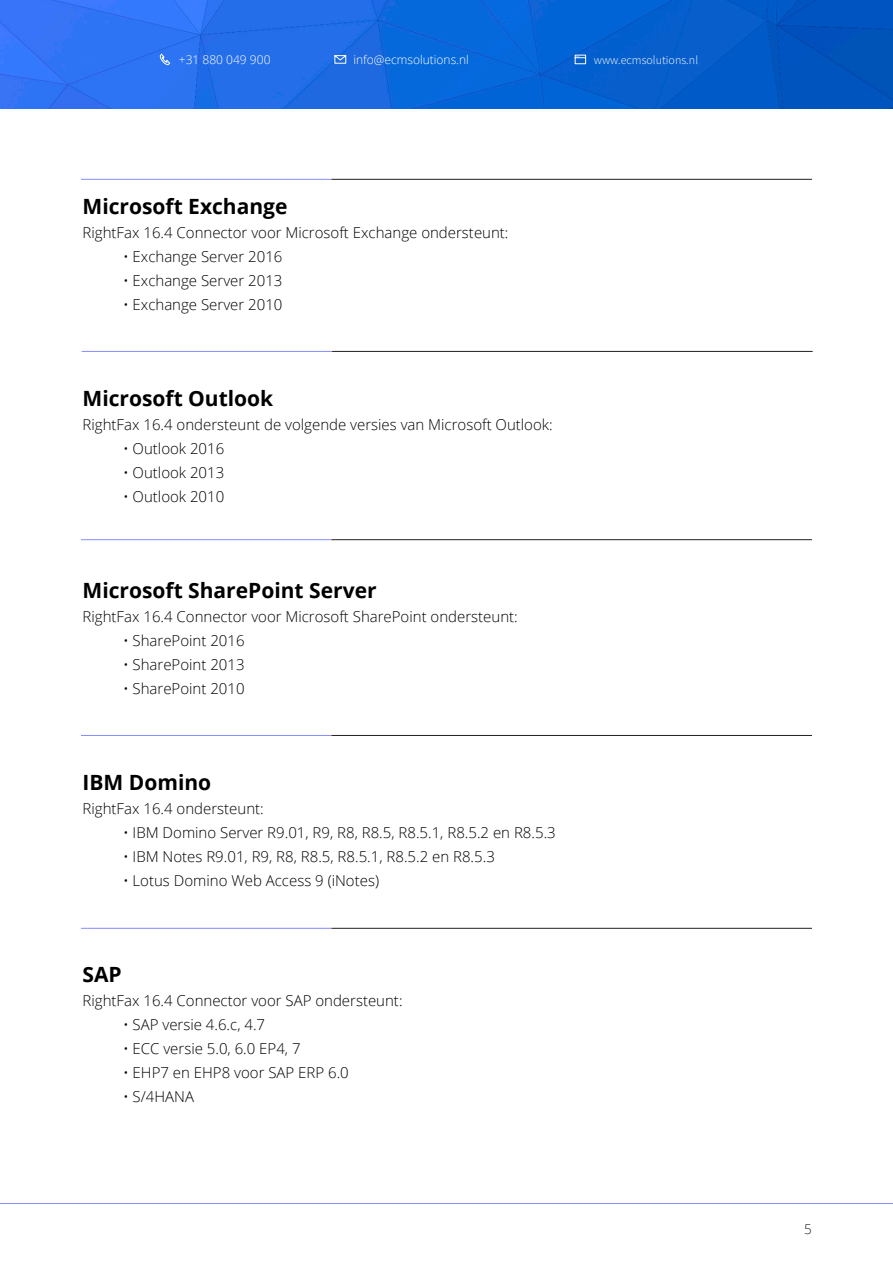
<style>
.page{position:relative;width:893px;height:1263px;background:#fff}
.page>*{position:absolute;margin:0;border:0;box-sizing:border-box;transform-origin:0 0}
.t1{font:700 21px "Open Sans";color:#000}
.t2{font:300 15px "Open Sans";color:#000}
.t3{font:300 13.5px "Open Sans";color:#231f20}
.t4{font:300 12px "Open Sans";color:#fff}
.t5{font:300 12px "Source Sans Pro";color:#fff}
</style>
<div class="page">
<img style="left:0;top:0;width:893px;height:108px">
<svg style="left:160px;top:54px;width:10px;height:11px"></svg>
<svg style="left:334px;top:55px;width:12px;height:9px"></svg>
<svg style="left:575px;top:55px;width:11px;height:9px"></svg>
<hr style="left:81px;top:179px;width:250px;height:1px;background:#858cff">
<hr style="left:331px;top:179px;width:481px;height:1px;background:#231f20">
<hr style="left:0;top:1203px;width:893px;height:1px;background:#858cff">
<hr style="left:82px;top:351px;width:250px;height:1px;background:#858cff">
<hr style="left:332px;top:351px;width:481px;height:1px;background:#231f20">
<hr style="left:81px;top:539px;width:250px;height:1px;background:#858cff">
<hr style="left:331px;top:539px;width:481px;height:1px;background:#231f20">
<hr style="left:81px;top:735px;width:250px;height:1px;background:#858cff">
<hr style="left:331px;top:735px;width:481px;height:1px;background:#231f20">
<hr style="left:81px;top:928px;width:250px;height:1px;background:#858cff">
<hr style="left:331px;top:928px;width:481px;height:1px;background:#231f20">
<p class="t4" style="left:179px;top:52px;width:93px">+31 880 049 900</p>
<p class="t4" style="left:353px;top:52px;width:117px">info@ecmsolutions.nl</p>
<p class="t5" style="left:594px;top:53px;width:106px">www.ecmsolutions.nl</p>
<p class="t1" style="left:83px;top:192px;width:206px">Microsoft Exchange</p>
<p class="t2" style="left:83px;top:223px;width:427px">RightFax 16.4 Connector voor Microsoft Exchange ondersteunt:</p>
<p class="t2" style="left:123px;top:247px;width:161px">• Exchange Server 2016</p>
<p class="t2" style="left:123px;top:271px;width:161px">• Exchange Server 2013</p>
<p class="t2" style="left:123px;top:295px;width:161px">• Exchange Server 2010</p>
<p class="t1" style="left:83px;top:384px;width:192px">Microsoft Outlook</p>
<p class="t2" style="left:83px;top:415px;width:472px">RightFax 16.4 ondersteunt de volgende versies van Microsoft Outlook:</p>
<p class="t2" style="left:123px;top:439px;width:103px">• Outlook 2016</p>
<p class="t2" style="left:123px;top:463px;width:103px">• Outlook 2013</p>
<p class="t2" style="left:123px;top:487px;width:103px">• Outlook 2010</p>
<p class="t1" style="left:83px;top:576px;width:296px">Microsoft SharePoint Server</p>
<p class="t2" style="left:83px;top:607px;width:437px">RightFax 16.4 Connector voor Microsoft SharePoint ondersteunt:</p>
<p class="t2" style="left:123px;top:631px;width:123px">• SharePoint 2016</p>
<p class="t2" style="left:123px;top:655px;width:123px">• SharePoint 2013</p>
<p class="t2" style="left:123px;top:679px;width:123px">• SharePoint 2010</p>
<p class="t1" style="left:83px;top:768px;width:130px">IBM Domino</p>
<p class="t2" style="left:83px;top:799px;width:183px">RightFax 16.4 ondersteunt:</p>
<p class="t2" style="left:123px;top:823px;width:434px">• IBM Domino Server R9.01, R9, R8, R8.5, R8.5.1, R8.5.2 en R8.5.3</p>
<p class="t2" style="left:123px;top:847px;width:373px">• IBM Notes R9.01, R9, R8, R8.5, R8.5.1, R8.5.2 en R8.5.3</p>
<p class="t2" style="left:123px;top:871px;width:258px">• Lotus Domino Web Access 9 (iNotes)</p>
<p class="t1" style="left:83px;top:960px;width:41px">SAP</p>
<p class="t2" style="left:83px;top:991px;width:321px">RightFax 16.4 Connector voor SAP ondersteunt:</p>
<p class="t2" style="left:123px;top:1015px;width:144px">• SAP versie 4.6.c, 4.7</p>
<p class="t2" style="left:123px;top:1039px;width:179px">• ECC versie 5.0, 6.0 EP4, 7</p>
<p class="t2" style="left:123px;top:1063px;width:227px">• EHP7 en EHP8 voor SAP ERP 6.0</p>
<p class="t2" style="left:123px;top:1087px;width:72px">• S/4HANA</p>
<p class="t3" style="left:804px;top:1220px;width:9px">5</p>
</div>
